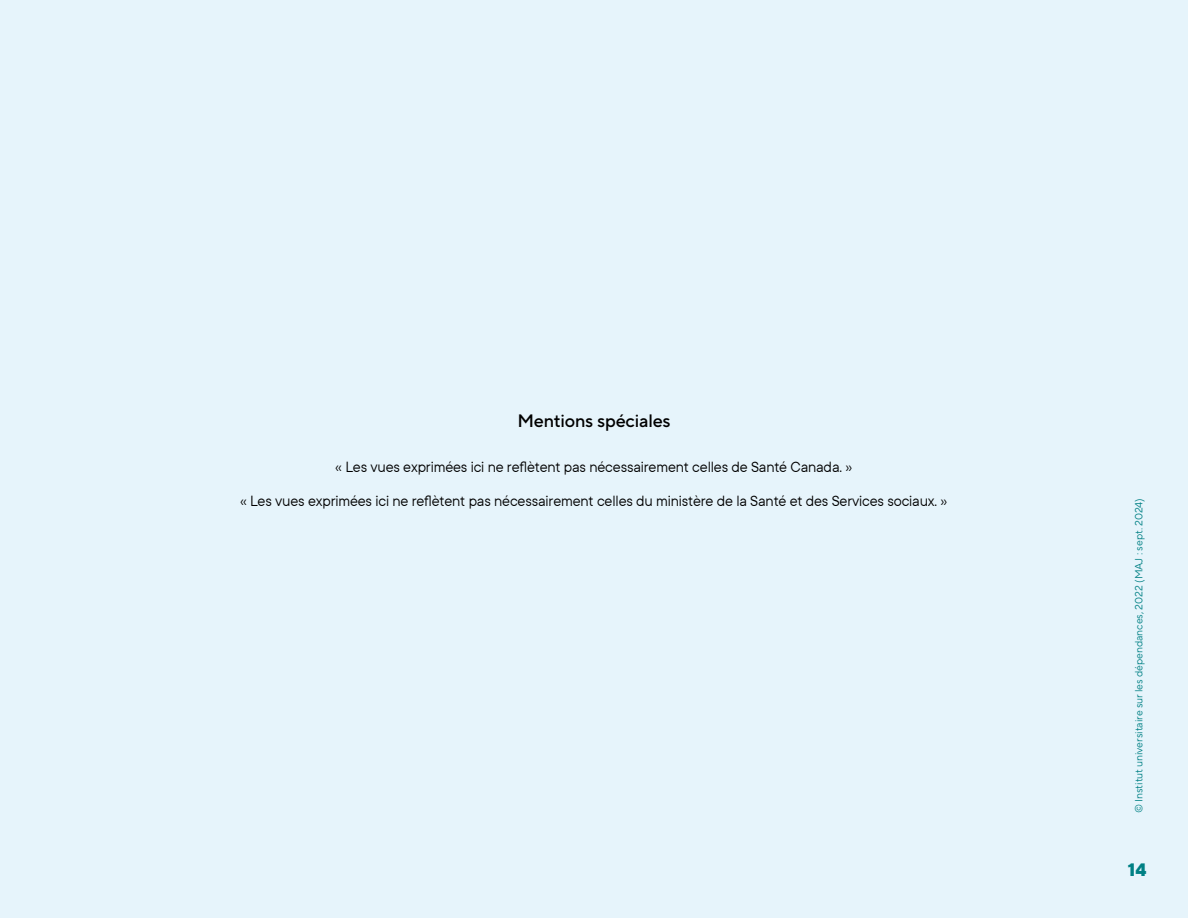
<style>
.page{position:relative;width:1188px;height:918px;background:#e6f4fb}
.page>*{position:absolute;margin:0;border:0;box-sizing:border-box;transform-origin:0 0}
.t1{font:500 18px "TT Norms Pro";letter-spacing:-.01em;color:#000}
.t2{font:800 18px "TT Norms Pro";color:#008084}
.t3{font:16.5px/34.5px "TT Commons";letter-spacing:-.01em;color:#000;text-align:center}
.t4{font:10.5px "TT Norms Pro";letter-spacing:-.005em;color:#008084}
</style>
<div class="page">
<p class="t1" style="left:517px;top:408px;width:155px">Mentions spéciales</p>
<p class="t3" style="left:240px;top:449px;width:709px">« Les vues exprimées ici ne reflètent pas nécessairement celles de Santé Canada. »<br>« Les vues exprimées ici ne reflètent pas nécessairement celles du ministère de la Santé et des Services sociaux. »</p>
<p class="t4" style="left:1131px;top:813px;width:317px;rotate:-90deg">© Institut universitaire sur les dépendances, 2022 (MAJ : sept. 2024)</p>
<p class="t2" style="left:1128px;top:856px;width:20px">14</p>
</div>
